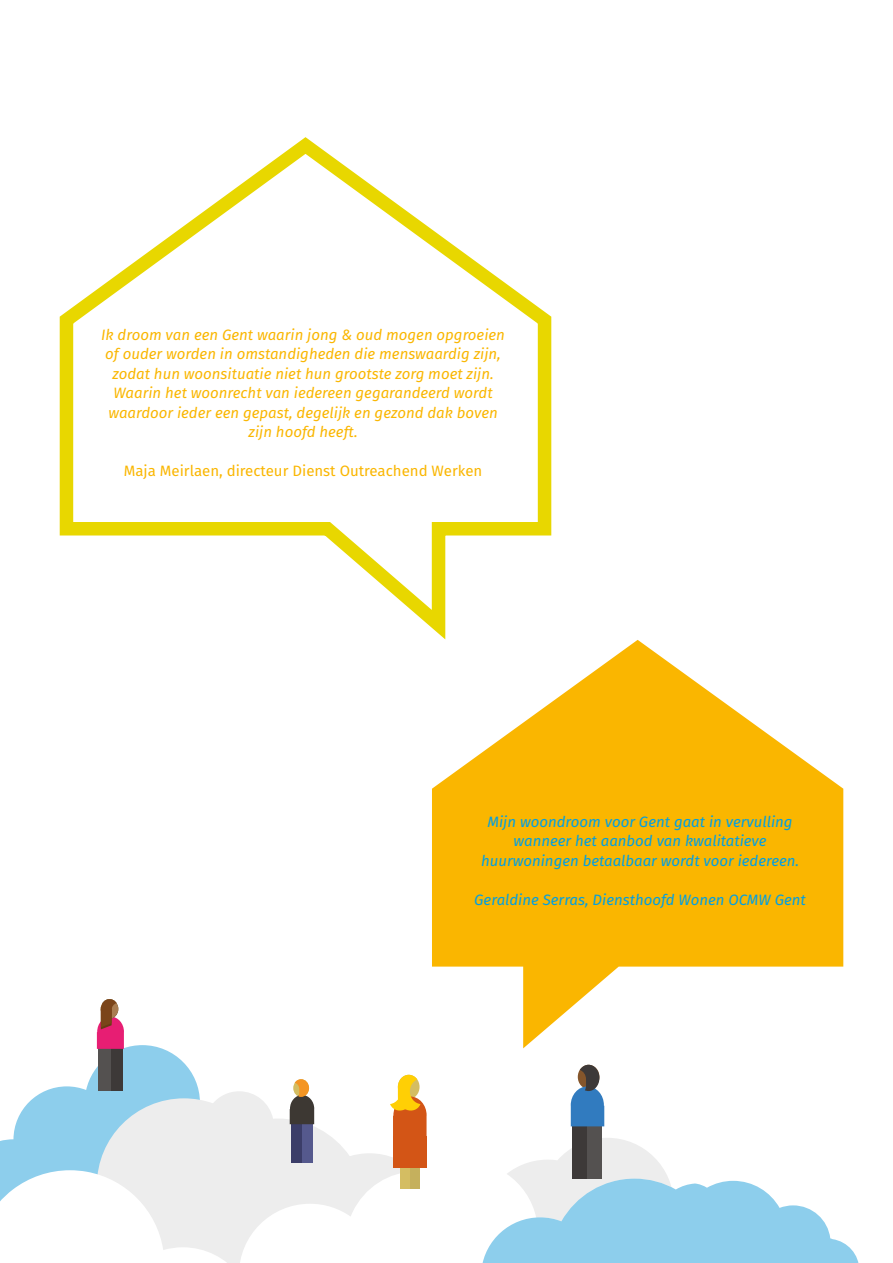
<style>
.page{position:relative;width:893px;height:1263px;background:#fff}
.page>*{position:absolute;margin:0;border:0;box-sizing:border-box;transform-origin:0 0}
.t1{font:italic 15px/19.5px "Fira Sans";color:#fab600;text-align:center}
.t2{font:italic 15px/19.5px "Fira Sans";color:#009fe3;text-align:center}
.t3{font:15px "Fira Sans";color:#fab600}
</style>
<div class="page">
<svg style="left:432px;top:640px;width:411px;height:408px;fill:#fab600"></svg>
<svg style="left:59px;top:137px;width:499px;height:517px"></svg>
<svg style="left:200px;top:1091px;width:193px;height:71px;fill:#ededed"></svg>
<svg style="left:200px;top:1162px;width:220px;height:101px;fill:#eee"></svg>
<div style="left:400px;top:1152px;width:10px;height:37px;background:#d4bd62"></div>
<div style="left:410px;top:1152px;width:9px;height:37px;background:#c5b05d"></div>
<svg style="left:390px;top:1075px;width:37px;height:61px"></svg>
<div style="left:393px;top:1136px;width:34px;height:32px;background:#d35516"></div>
<div style="left:291px;top:1122px;width:11px;height:40px;background:#3b3d68"></div>
<div style="left:302px;top:1122px;width:11px;height:40px;background:#55598d"></div>
<svg style="left:290px;top:1079px;width:24px;height:45px"></svg>
<svg style="left:0;top:999px;width:200px;height:251px"></svg>
<div style="left:587px;top:1123px;width:15px;height:56px;background:#545150"></div>
<div style="left:573px;top:1123px;width:14px;height:56px;background:#3d3938"></div>
<svg style="left:571px;top:1065px;width:33px;height:61px"></svg>
<svg style="left:482px;top:1138px;width:377px;height:125px"></svg>
<p class="t1" style="left:101px;top:324px;width:405px">Ik droom van een Gent waarin jong &amp; oud mogen opgroeien of ouder worden in omstandigheden die menswaardig zijn, zodat hun woonsituatie niet hun grootste zorg moet zijn.<br>Waarin het woonrecht van iedereen gegarandeerd wordt waardoor ieder een gepast, degelijk en gezond dak boven zijn hoofd heeft.</p>
<p class="t3" style="left:124px;top:460px;width:360px">Maja Meirlaen, directeur Dienst Outreachend Werken</p>
<p class="t2" style="left:481px;top:812px;width:320px">Mijn woondroom voor Gent gaat in vervulling wanneer het aanbod van kwalitatieve huurwoningen betaalbaar wordt voor iedereen.</p>
<p class="t2" style="left:474px;top:890px;width:333px">Geraldine Serras, Diensthoofd Wonen OCMW Gent</p>
</div>
